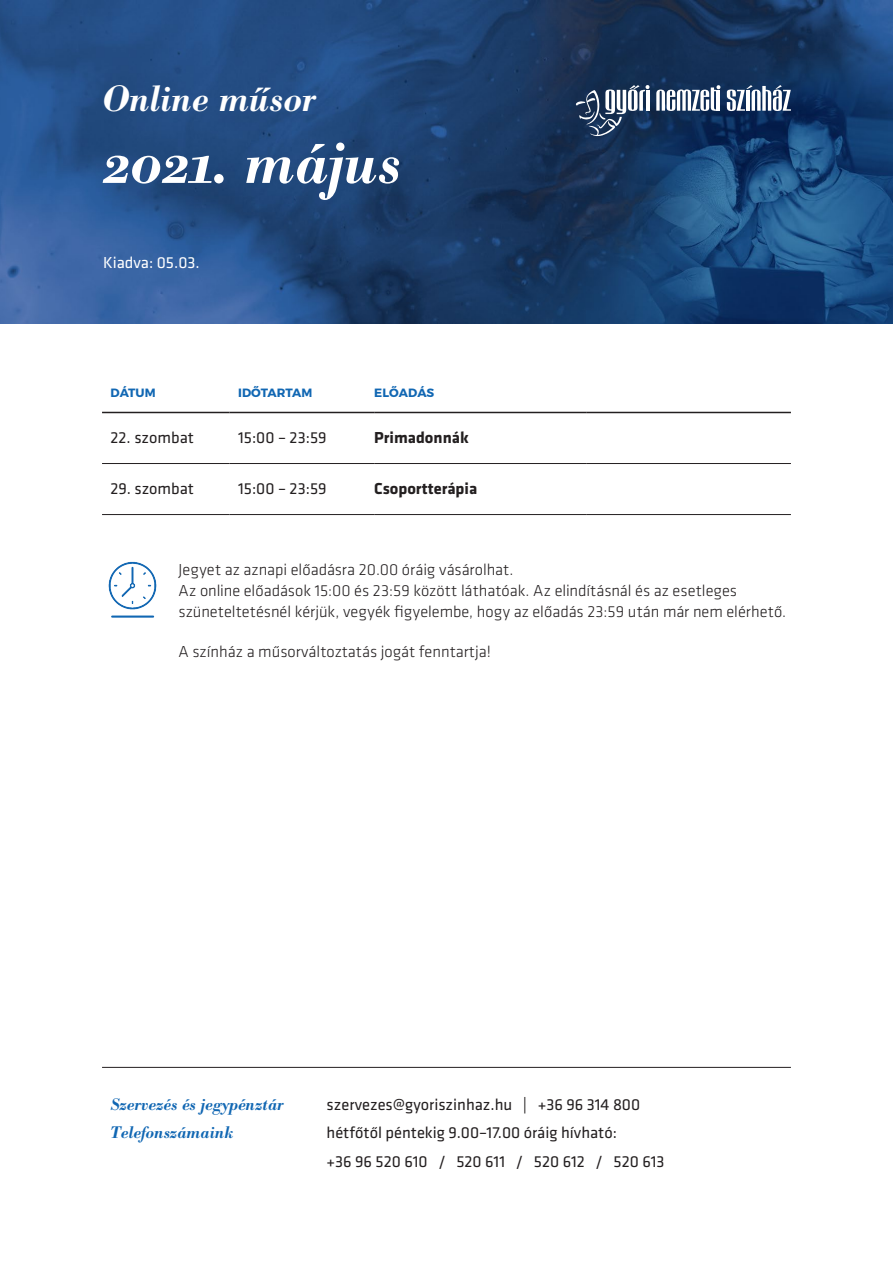
<style>
.page{position:relative;width:893px;height:1263px;background:#fff}
.page>*{position:absolute;margin:0;border:0;box-sizing:border-box;transform-origin:0 0}
.t1{font:italic 60px "B Bodoni Md Os FPFL";letter-spacing:-.005em;color:#fff}
.t2{font:italic 36px "B Bodoni Md Os FPFL";letter-spacing:-.005em;color:#fff}
.t3{font:300 16.5px/21px "Klavika";color:#231f20}
.t4{font:16.5px/28.5px "Klavika";color:#231f20}
.t5{font:italic 16.5px "B Bodoni Md PFL";color:#1167b3}
.t6{font:700 16.5px "Klavika";color:#231f20}
.t7{font:16.5px "Klavika";color:#fff}
.t8{font:700 12px "Montserrat";letter-spacing:.01em;color:#1167b3}
</style>
<div class="page">
<img style="left:0;top:0;width:893px;height:323px">
<hr style="left:102px;top:412px;width:128px;height:1px;background:#231f20">
<hr style="left:230px;top:412px;width:144px;height:1px;background:#231f20">
<hr style="left:374px;top:412px;width:213px;height:1px;background:#231f20">
<hr style="left:587px;top:412px;width:204px;height:1px;background:#231f20">
<hr style="left:102px;top:463px;width:128px;height:1px;background:#231f20">
<hr style="left:230px;top:463px;width:144px;height:1px;background:#231f20">
<hr style="left:374px;top:463px;width:213px;height:1px;background:#231f20">
<hr style="left:587px;top:463px;width:204px;height:1px;background:#231f20">
<hr style="left:102px;top:514px;width:128px;height:1px;background:#231f20">
<hr style="left:230px;top:514px;width:144px;height:1px;background:#231f20">
<hr style="left:374px;top:514px;width:213px;height:1px;background:#231f20">
<hr style="left:587px;top:514px;width:204px;height:1px;background:#231f20">
<svg style="left:727px;top:85px;width:64px;height:26px"></svg>
<svg style="left:656px;top:85px;width:64px;height:26px"></svg>
<svg style="left:576px;top:85px;width:73px;height:51px"></svg>
<hr style="left:102px;top:1067px;width:689px;height:1px;background:#231f20">
<img style="left:108px;top:561px;width:49px;height:49px">
<hr style="left:112px;top:615px;width:41px;height:3px;background:#1167b3">
<h2 class="t2" style="left:102px;top:78px;width:215px">Online műsor</h2>
<h1 class="t1" style="left:102px;top:128px;width:300px">2021. május</h1>
<p class="t7" style="left:103px;top:251px;width:98px">Kiadva: 05.03.</p>
<p class="t8" style="left:111px;top:386px;width:47px">DÁTUM</p>
<p class="t8" style="left:238px;top:386px;width:76px">IDŐTARTAM</p>
<p class="t8" style="left:374px;top:386px;width:62px">ELŐADÁS</p>
<p class="t4" style="left:111px;top:423px;width:85px">22. szombat</p>
<p class="t4" style="left:238px;top:423px;width:90px">15:00 – 23:59</p>
<p class="t6" style="left:374px;top:425px;width:96px">Primadonnák</p>
<p class="t4" style="left:111px;top:473px;width:85px">29. szombat</p>
<p class="t4" style="left:238px;top:473px;width:90px">15:00 – 23:59</p>
<p class="t6" style="left:374px;top:476px;width:105px">Csoportterápia</p>
<p class="t3" style="left:179px;top:559px;width:609px">Jegyet az aznapi előadásra 20.00 óráig vásárolhat.<br>Az online előadások 15:00 és 23:59 között láthatóak. Az elindításnál és az esetleges szüneteltetésnél kérjük, vegyék figyelembe, hogy az előadás 23:59 után már nem elérhető.</p>
<p class="t3" style="left:179px;top:640px;width:314px">A színház a műsorváltoztatás jogát fenntartja!</p>
<p class="t5" style="left:111px;top:1094px;width:174px">Szervezés és jegypénztár</p>
<p class="t4" style="left:327px;top:1089px;width:315px">szervezes@gyoriszinhaz.hu | +36 96 314 800</p>
<p class="t5" style="left:111px;top:1123px;width:124px">Telefonszámaink</p>
<p class="t4" style="left:327px;top:1118px;width:339px">hétfőtől péntekig 9.00–17.00 óráig hívható:<br>+36 96 520 610 / 520 611 / 520 612 / 520 613</p>
</div>
